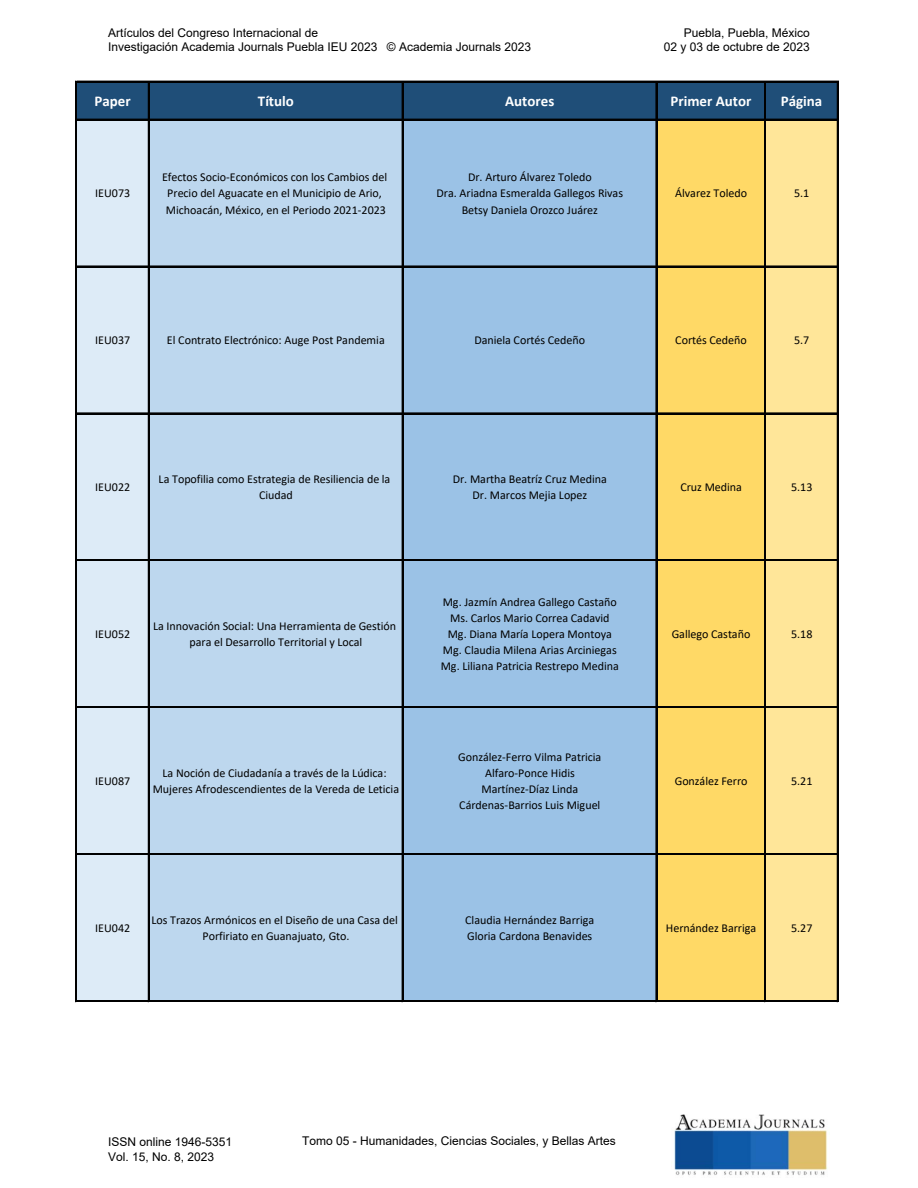
<style>
.page{position:relative;width:918px;height:1188px;background:#fff}
.page>*{position:absolute;margin:0;border:0;box-sizing:border-box;transform-origin:0 0}
.t1{font:700 15px "Calibri";color:#fff}
.t2{font:12px/16.2px "Calibri";letter-spacing:-.005em;color:#000;text-align:center}
.t3{font:12px/14.4px "Arial";color:#000}
</style>
<div class="page">
<img style="left:674px;top:1114px;width:154px;height:61px">
<div style="left:77px;top:82px;width:761px;height:38px;background:#1f4e78"></div>
<div style="left:77px;top:120px;width:72px;height:881px;background:#ddebf7"></div>
<div style="left:149px;top:120px;width:254px;height:881px;background:#bdd7ee"></div>
<div style="left:403px;top:120px;width:254px;height:881px;background:#9bc2e6"></div>
<div style="left:657px;top:120px;width:109px;height:881px;background:#ffd966"></div>
<div style="left:765px;top:120px;width:73px;height:881px;background:#ffe699"></div>
<hr style="left:75px;top:81px;width:1px;height:921px;background:#000">
<hr style="left:76px;top:81px;width:1px;height:921px;background:#000">
<hr style="left:148px;top:82px;width:2px;height:920px;background:#000">
<hr style="left:402px;top:82px;width:1px;height:920px;background:#000">
<hr style="left:656px;top:82px;width:1px;height:920px;background:#000">
<hr style="left:764px;top:83px;width:1px;height:919px;background:#000">
<hr style="left:765px;top:82px;width:1px;height:920px;background:#000">
<hr style="left:837px;top:82px;width:2px;height:920px;background:#000">
<hr style="left:77px;top:81px;width:762px;height:1px;background:#000">
<hr style="left:77px;top:119px;width:762px;height:1px;background:#000">
<hr style="left:77px;top:266px;width:762px;height:1px;background:#000">
<hr style="left:77px;top:413px;width:762px;height:1px;background:#000">
<hr style="left:77px;top:560px;width:762px;height:1px;background:#000">
<hr style="left:77px;top:706px;width:761px;height:1px;background:#000">
<hr style="left:77px;top:707px;width:762px;height:1px;background:#000">
<hr style="left:77px;top:853px;width:762px;height:2px;background:#000">
<hr style="left:77px;top:1000px;width:762px;height:2px;background:#000">
<p class="t3" style="left:108px;top:26px;width:425px">Artículos del Congreso Internacional de<br>Investigación Academia Journals Puebla IEU 2023 © Academia Journals 2023</p>
<p class="t3" style="left:664px;top:26px;width:148px;text-align:right">Puebla, Puebla, México<br>02 y 03 de octubre de 2023</p>
<p class="t1" style="left:95px;top:95px;width:38px">Paper</p>
<p class="t1" style="left:258px;top:95px;width:37px">Título</p>
<p class="t1" style="left:505px;top:95px;width:51px">Autores</p>
<p class="t1" style="left:670px;top:95px;width:83px">Primer Autor</p>
<p class="t1" style="left:781px;top:95px;width:43px">Página</p>
<p class="t2" style="left:95px;top:186px;width:37px">IEU073</p>
<p class="t2" style="left:162px;top:170px;width:227px">Efectos Socio-Económicos con los Cambios del<br>Precio del Aguacate en el Municipio de Ario,<br>Michoacán, México, en el Periodo 2021-2023</p>
<p class="t2" style="left:437px;top:170px;width:188px">Dr. Arturo Álvarez Toledo<br>Dra. Ariadna Esmeralda Gallegos Rivas<br>Betsy Daniela Orozco Juárez</p>
<p class="t2" style="left:675px;top:186px;width:73px">Álvarez Toledo</p>
<p class="t2" style="left:794px;top:186px;width:17px">5.1</p>
<p class="t2" style="left:95px;top:333px;width:37px">IEU037</p>
<p class="t2" style="left:167px;top:333px;width:219px">El Contrato Electrónico: Auge Post Pandemia</p>
<p class="t2" style="left:474px;top:333px;width:112px">Daniela Cortés Cedeño</p>
<p class="t2" style="left:675px;top:333px;width:73px">Cortés Cedeño</p>
<p class="t2" style="left:794px;top:333px;width:17px">5.7</p>
<p class="t2" style="left:95px;top:480px;width:37px">IEU022</p>
<p class="t2" style="left:159px;top:472px;width:233px">La Topofilia como Estrategia de Resiliencia de la<br>Ciudad</p>
<p class="t2" style="left:453px;top:472px;width:156px">Dr. Martha Beatríz Cruz Medina<br>Dr. Marcos Mejia Lopez</p>
<p class="t2" style="left:680px;top:480px;width:63px">Cruz Medina</p>
<p class="t2" style="left:791px;top:480px;width:23px">5.13</p>
<p class="t2" style="left:95px;top:627px;width:37px">IEU052</p>
<p class="t2" style="left:153px;top:619px;width:245px">La Innovación Social: Una Herramienta de Gestión para el Desarrollo Territorial y Local</p>
<p class="t2" style="left:95px;top:774px;width:37px">IEU087</p>
<p class="t2" style="left:153px;top:766px;width:248px">La Noción de Ciudadanía a través de la Lúdica:<br>Mujeres Afrodescendientes de la Vereda de Leticia</p>
<p class="t2" style="left:441px;top:594px;width:180px">Mg. Jazmín Andrea Gallego Castaño Ms. Carlos Mario Correa Cadavid Mg. Diana María Lopera Montoya Mg. Claudia Milena Arias Arciniegas Mg. Liliana Patricia Restrepo Medina</p>
<p class="t2" style="left:458px;top:750px;width:145px">González-Ferro Vilma Patricia<br>Alfaro-Ponce Hidis<br>Martínez-Díaz Linda<br>Cárdenas-Barrios Luis Miguel</p>
<p class="t2" style="left:672px;top:627px;width:80px">Gallego Castaño</p>
<p class="t2" style="left:791px;top:627px;width:23px">5.18</p>
<p class="t2" style="left:675px;top:774px;width:74px">González Ferro</p>
<p class="t2" style="left:791px;top:774px;width:23px">5.21</p>
<p class="t2" style="left:95px;top:921px;width:37px">IEU042</p>
<p class="t2" style="left:151px;top:913px;width:248px">Los Trazos Armónicos en el Diseño de una Casa del<br>Porfiriato en Guanajuato, Gto.</p>
<p class="t2" style="left:465px;top:913px;width:131px;text-align:left">Claudia Hernández Barriga<br>Gloria Cardona Benavides</p>
<p class="t2" style="left:666px;top:921px;width:92px">Hernández Barriga</p>
<p class="t2" style="left:791px;top:921px;width:23px">5.27</p>
<p class="t3" style="left:108px;top:1135px;width:126px">ISSN online 1946-5351<br>Vol. 15, No. 8, 2023</p>
<p class="t3" style="left:302px;top:1133px;width:315px">Tomo 05 - Humanidades, Ciencias Sociales, y Bellas Artes</p>
</div>
